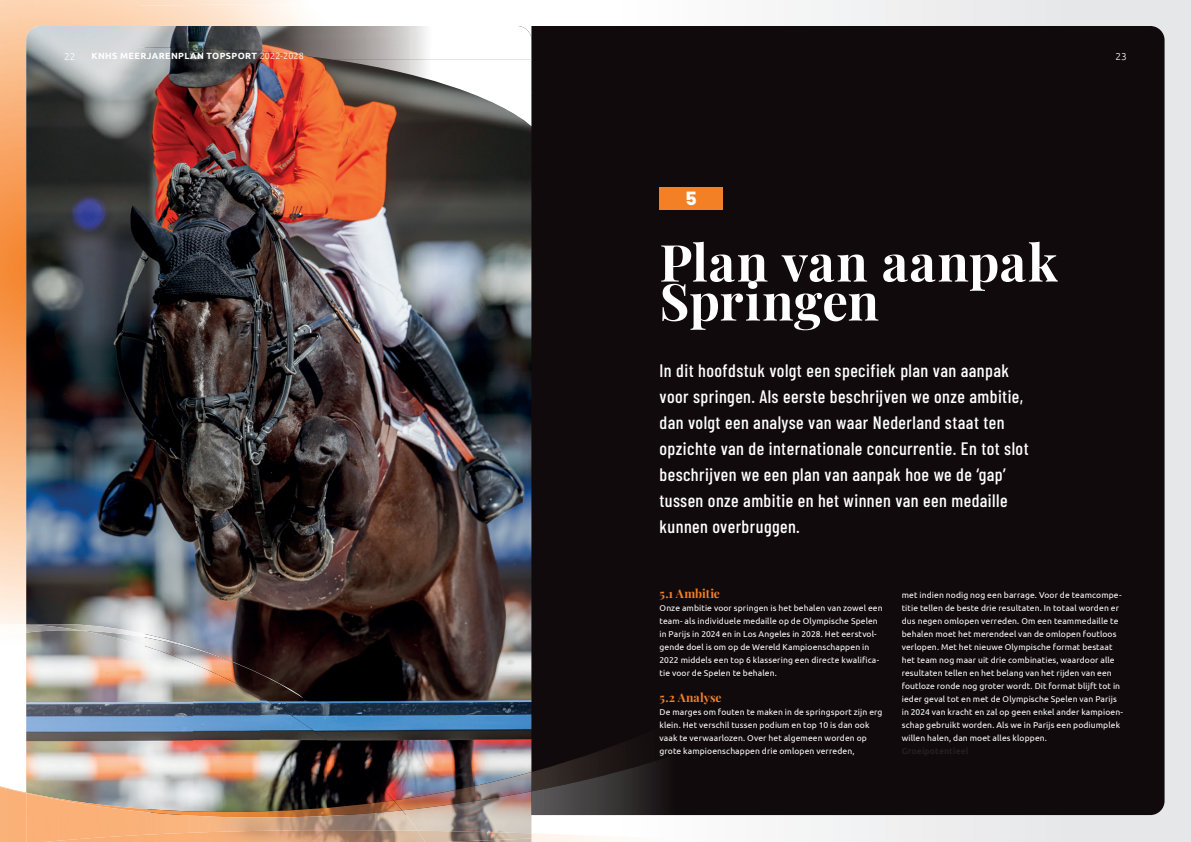
<style>
.page{position:relative;width:1191px;height:842px;background:#fff}
.page>*{position:absolute;margin:0;border:0;box-sizing:border-box;transform-origin:0 0}
.t1{font:700 51.1px/39px "Playfair Display";letter-spacing:.005em;color:#fff}
.t2{font:800 19px "Barlow";color:#fff}
.t3{font:500 18px/26px "Barlow Condensed";letter-spacing:.025em;color:#fff}
.t4{font:700 12px "Playfair Display";color:#f48026}
.t5{font:300 10px "Ubuntu";color:#fff}
.t6{font:700 9px "Ubuntu";letter-spacing:.045em;color:#fff}
.t7{font:8.5px/13px "Ubuntu";letter-spacing:.015em;color:#fff}
.s1{font-weight:300}
</style>
<div class="page">
<svg style="left:697px;top:0;width:494px;height:842px"></svg>
<img style="left:0;top:0;width:34px;height:624px">
<div style="left:145px;top:26px;width:1019px;height:789px;background:#110a0c;border-radius:14px"></div>
<img style="left:26px;top:26px;width:505px;height:746px">
<img style="left:531px;top:720px;width:91px;height:34px">
<img style="left:393px;top:772px;width:138px;height:20px">
<img style="left:678px;top:815px;width:19px;height:1px">
<img style="left:531px;top:754px;width:147px;height:79px">
<img style="left:402px;top:791px;width:129px;height:40px">
<img style="left:531px;top:836px;width:79px;height:6px">
<img style="left:531px;top:833px;width:69px;height:5px">
<img style="left:425px;top:831px;width:106px;height:11px">
<div style="left:659px;top:187px;width:64px;height:23px;background:#f48026"></div>
<img style="left:26px;top:624px;width:167px;height:168px">
<img style="left:193px;top:698px;width:67px;height:94px">
<img style="left:260px;top:696px;width:67px;height:96px">
<img style="left:327px;top:740px;width:33px;height:52px">
<img style="left:360px;top:768px;width:33px;height:24px">
<img style="left:26px;top:792px;width:376px;height:1px">
<img style="left:0;top:787px;width:26px;height:55px">
<img style="left:26px;top:793px;width:392px;height:49px">
<img style="left:44px;top:830px;width:381px;height:12px">
<img style="left:139px;top:26px;width:392px;height:34px">
<img style="left:330px;top:59px;width:201px;height:34px">
<img style="left:469px;top:93px;width:62px;height:33px">
<img style="left:31px;top:624px;width:272px;height:74px">
<img style="left:26px;top:625px;width:56px;height:8px">
<p class="t5" style="left:64px;top:50px;width:13px">22</p>
<p class="t6" style="left:91px;top:51px;width:214px">KNHS MEERJARENPLAN TOPSPORT <span class="s1">2022-2028</span></p>
<p class="t5" style="left:1115px;top:50px;width:13px">23</p>
<h2 class="t2" style="left:686px;top:184px;width:12px">5</h2>
<h1 class="t1" style="left:659px;top:239px;width:400px">Plan van aanpak<br>Springen</h1>
<p class="t3" style="left:659px;top:356px;width:370px">In dit hoofdstuk volgt een specifiek plan van aanpak voor springen. Als eerste beschrijven we onze ambitie, dan volgt een analyse van waar Nederland staat ten opzichte van de internationale concurrentie. En tot slot beschrijven we een plan van aanpak hoe we de ‘gap’ tussen onze ambitie en het winnen van een medaille kunnen overbruggen.</p>
<h3 class="t4" style="left:659px;top:584px;width:62px">5.1 Ambitie</h3>
<p class="t7" style="left:659px;top:601px;width:225px">Onze ambitie voor springen is het behalen van zowel een team- als individuele medaille op de Olympische Spelen in Parijs in 2024 en in Los Angeles in 2028. Het eerstvol&shy;gende doel is om op de Wereld Kampioenschappen in 2022 middels een top 6 klassering een directe kwalifica&shy;tie voor de Spelen te behalen.</p>
<h3 class="t4" style="left:659px;top:688px;width:64px">5.2 Analyse</h3>
<p class="t7" style="left:659px;top:705px;width:224px">De marges om fouten te maken in de springsport zijn erg klein. Het verschil tussen podium en top 10 is dan ook vaak te verwaarlozen. Over het algemeen worden op grote kampioenschappen drie omlopen verreden,</p>
<p class="t7" style="left:901px;top:588px;width:223px">met indien nodig nog een barrage. Voor de teamcompe&shy;titie tellen de beste drie resultaten. In totaal worden er dus negen omlopen verreden. Om een teammedaille te behalen moet het merendeel van de omlopen foutloos verlopen. Met het nieuwe Olympische format bestaat het team nog maar uit drie combinaties, waardoor alle resultaten tellen en het belang van het rijden van een foutloze ronde nog groter wordt. Dit format blijft tot in ieder geval tot en met de Olympische Spelen van Parijs in 2024 van kracht en zal op geen enkel ander kampioen&shy;schap gebruikt worden. Als we in Parijs een podiumplek willen halen, dan moet alles kloppen.</p>
</div>
